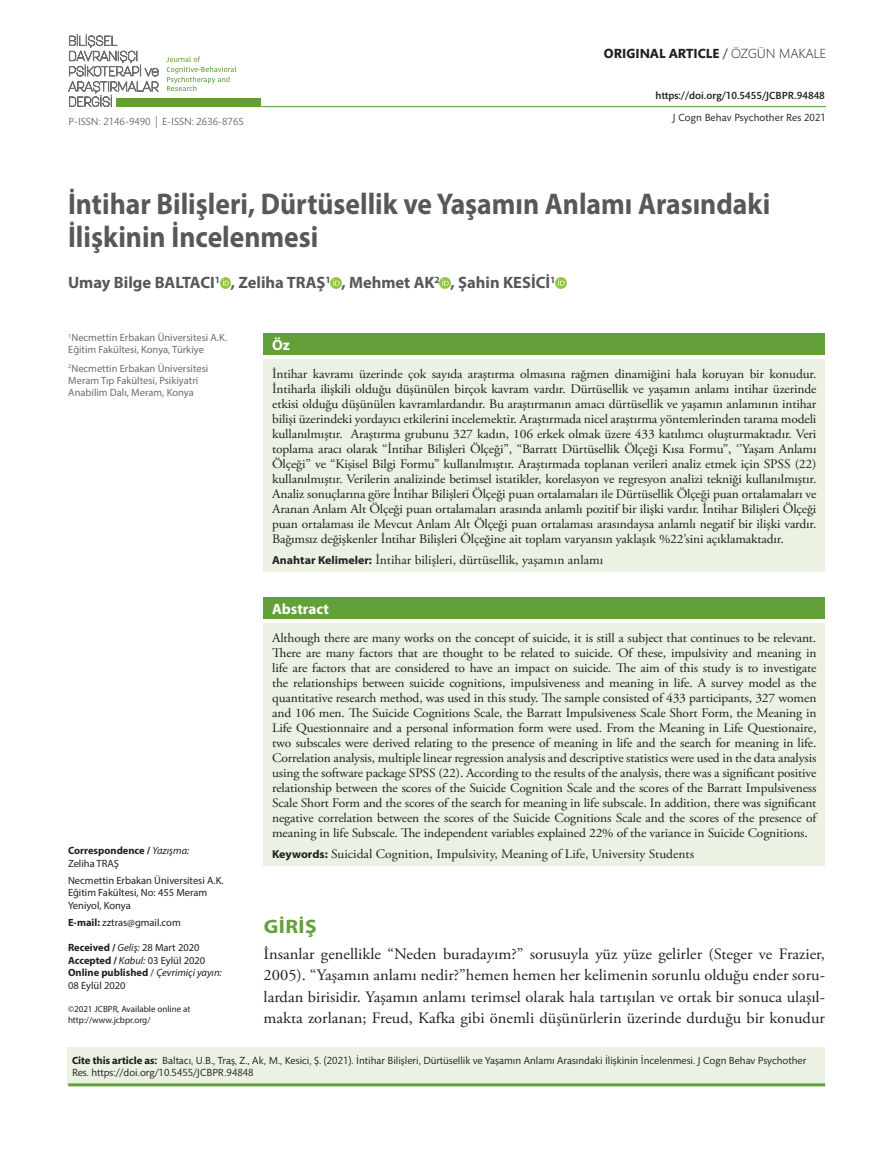
<style>
.page{position:relative;width:893px;height:1170px;background:#fff}
.page>*{position:absolute;margin:0;border:0;box-sizing:border-box;transform-origin:0 0}
.t1{font:700 30px/33px "Myriad Pro";color:#57585a;scale:.92 1}
.t2{font:700 19.5px "Myriad Pro";letter-spacing:.02em;color:#63a039;scale:1.1 1}
.t3{font:700 16.5px "Myriad Pro";color:#57585a}
.t4{font:15.9px/21.5px "Adobe Garamond Pro";color:#231f20;text-align:justify;scale:1.04 1}
.t5{font:700 15px "Myriad Pro";color:#fff}
.t6{font:700 13.5px "Mundo Sans Std";color:#231f20}
.t7{font:12.9px/15px "Adobe Garamond Pro";letter-spacing:-.01em;color:#231f20;text-align:justify;scale:1.04 1}
.t8{font:10.5px/12px "Mundo Sans Std";color:#231f20}
.t9{font:10.5px/12px "Myriad Pro";color:#6c6d70}
.t10{font:700 10.5px/12.6px "Myriad Pro";color:#231f20}
.t11{font:10.5px/12.6px "Myriad Pro";color:#231f20}
.t12{font:500 10.5px "Mundo Sans Std";color:#231f20}
.t13{font:10.5px "Mundo Sans Std";color:#6c6d70}
.t14{font:9px/10.8px "Myriad Pro";color:#231f20}
.s1{font-weight:400}
.s2{font-weight:300}
.s3{font-weight:400;font-style:italic}
.s4{font-weight:700}
.s5{font-family:"Myriad Pro";font-weight:700;font-size:11.55px}
</style>
<div class="page">
<svg style="left:220px;top:277px;width:11px;height:11px"></svg>
<svg style="left:331px;top:277px;width:10px;height:11px"></svg>
<svg style="left:440px;top:277px;width:11px;height:11px"></svg>
<svg style="left:556px;top:277px;width:10px;height:11px"></svg>
<div style="left:264px;top:333px;width:561px;height:22px;background:#63a039"></div>
<div style="left:264px;top:359px;width:561px;height:213px;background:#ebf2e4"></div>
<div style="left:264px;top:597px;width:561px;height:22px;background:#63a039"></div>
<div style="left:264px;top:623px;width:561px;height:243px;background:#ebf2e4"></div>
<svg style="left:166px;top:56px;width:70px;height:35px"></svg>
<svg style="left:69px;top:34px;width:89px;height:73px"></svg>
<div style="left:68px;top:1046px;width:757px;height:39px;background:#ebf2e4"></div>
<hr style="left:68px;top:1083px;width:757px;height:3px;background:#63a039">
<div style="left:116px;top:99px;width:145px;height:8px;background:#63a039"></div>
<hr style="left:239px;top:106px;width:587px;height:1px;background:#63a039">
<p class="t13" style="left:69px;top:116px;width:177px">P-ISSN: 2146-9490 | E-ISSN: 2636-8765</p>
<p class="t6" style="left:604px;top:46px;width:224px">ORIGINAL ARTICLE <span class="s1">/</span> <span class="s2">ÖZGÜN MAKALE</span></p>
<p class="t12" style="left:656px;top:90px;width:171px">https://doi.org/10.5455/JCBPR.94848</p>
<p class="t8" style="left:673px;top:112px;width:155px">J Cogn Behav Psychother Res 2021</p>
<h1 class="t1" style="left:68px;top:186px;width:765px">İntihar Bilişleri, Dürtüsellik ve Yaşamın Anlamı Arasındaki<br>İlişkinin İncelenmesi</h1>
<p class="t3" style="left:68px;top:272px;width:489px">Umay Bilge BALTACI<sup>1</sup> , Zeliha TRAŞ<sup>1</sup> , Mehmet AK<sup>2</sup> , Şahin KESİCİ<sup>1</sup></p>
<p class="t9" style="left:68px;top:332px;width:160px"><sup>1</sup>Necmettin Erbakan Üniversitesi A.K.<br>Eğitim Fakültesi, Konya, Türkiye</p>
<p class="t9" style="left:68px;top:362px;width:142px"><sup>2</sup>Necmettin Erbakan Üniversitesi<br>Meram Tıp Fakültesi, Psikiyatri<br>Anabilim Dalı, Meram, Konya</p>
<p class="t10" style="left:68px;top:843px;width:123px">Correspondence / <span class="s3">Yazışma:<br></span><span class="s1">Zeliha TRAŞ</span></p>
<p class="t11" style="left:68px;top:873px;width:157px">Necmettin Erbakan Üniversitesi A.K.<br>Eğitim Fakültesi, No: 455 Meram<br>Yeniyol, Konya</p>
<p class="t11" style="left:68px;top:915px;width:114px"><span class="s4">E-mail:</span> zztras@gmail.com</p>
<p class="t10" style="left:68px;top:940px;width:155px">Received / <span class="s3">Geliş:</span> <span class="s1">28 Mart 2020<br></span>Accepted / <span class="s3">Kabul:</span> <span class="s1">03 Eylül 2020<br></span>Online published <span class="s1">/</span> <span class="s3">Çevrimiçi yayın:<br></span><span class="s1">08 Eylül 2020</span></p>
<p class="t14" style="left:68px;top:1003px;width:124px">©2021 JCBPR, Available online at http://www.jcbpr.org/</p>
<p class="t5" style="left:272px;top:335px;width:19px">Öz</p>
<p class="t7" style="left:272px;top:366px;width:525px">İntihar kavramı üzerinde çok sayıda araştırma olmasına rağmen dinamiğini hala koruyan bir konudur.<br>İntiharla ilişkili olduğu düşünülen birçok kavram vardır. Dürtüsellik ve yaşamın anlamı intihar üzerinde etkisi olduğu düşünülen kavramlardandır. Bu araştırmanın amacı dürtüsellik ve yaşamın anlamının intihar bilişi üzerindeki yordayıcı etkilerini incelemektir. Araştırmada nicel araştırma yöntemlerinden tarama modeli kullanılmıştır. Araştırma grubunu 327 kadın, 106 erkek olmak üzere 433 katılımcı oluşturmaktadır. Veri toplama aracı olarak “İntihar Bilişleri Ölçeği’’, “Barratt Dürtüsellik Ölçeği Kısa Formu”, ‘’Yaşam Anlamı Ölçeği’’ ve “Kişisel Bilgi Formu” kullanılmıştır. Araştırmada toplanan verileri analiz etmek için SPSS (22) kullanılmıştır. Verilerin analizinde betimsel istatikler, korelasyon ve regresyon analizi tekniği kullanılmıştır.<br>Analiz sonuçlarına göre İntihar Bilişleri Ölçeği puan ortalamaları ile Dürtüsellik Ölçeği puan ortalamaları ve Aranan Anlam Alt Ölçeği puan ortalamaları arasında anlamlı pozitif bir ilişki vardır. İntihar Bilişleri Ölçeği puan ortalaması ile Mevcut Anlam Alt Ölçeği puan ortalaması arasındaysa anlamlı negatif bir ilişki vardır.<br>Bağımsız değişkenler İntihar Bilişleri Ölçeğine ait toplam varyansın yaklaşık %22’sini açıklamaktadır.</p>
<p class="t7" style="left:272px;top:553px;width:320px"><span class="s5">Anahtar Kelimeler:</span> İntihar bilişleri, dürtüsellik, yaşamın anlamı</p>
<p class="t5" style="left:272px;top:599px;width:58px">Abstract</p>
<p class="t7" style="left:272px;top:630px;width:525px">Although there are many works on the concept of suicide, it is still a subject that continues to be relevant.<br>There are many factors that are thought to be related to suicide. Of these, impulsivity and meaning in life are factors that are considered to have an impact on suicide. The aim of this study is to investigate the relationships between suicide cognitions, impulsiveness and meaning in life. A survey model as the quantitative research method, was used in this study. The sample consisted of 433 participants, 327 women and 106 men. The Suicide Cognitions Scale, the Barratt Impulsiveness Scale Short Form, the Meaning in Life Questionnaire and a personal information form were used. From the Meaning in Life Questionaire, two subscales were derived relating to the presence of meaning in life and the search for meaning in life.<br>Correlation analysis, multiple linear regression analysis and descriptive statistics were used in the data analysis using the software package SPSS (22). According to the results of the analysis, there was a significant positive relationship between the scores of the Suicide Cognition Scale and the scores of the Barratt Impulsiveness Scale Short Form and the scores of the search for meaning in life subscale. In addition, there was significant negative correlation between the scores of the Suicide Cognitions Scale and the scores of the presence of meaning in life Subscale. The independent variables explained 22% of the variance in Suicide Cognitions.</p>
<p class="t7" style="left:272px;top:847px;width:407px"><span class="s5">Keywords:</span> Suicidal Cognition, Impulsivity, Meaning of Life, University Students</p>
<h2 class="t2" style="left:264px;top:913px;width:50px">GİRİŞ</h2>
<p class="t4" style="left:264px;top:943px;width:541px">İnsanlar genellikle “Neden buradayım?” sorusuyla yüz yüze gelirler (Steger ve Frazier, 2005). “Yaşamın anlamı nedir?”hemen hemen her kelimenin sorunlu olduğu ender soru&shy;lardan birisidir. Yaşamın anlamı terimsel olarak hala tartışılan ve ortak bir sonuca ulaşıl&shy;makta zorlanan; Freud, Kafka gibi önemli düşünürlerin üzerinde durduğu bir konudur</p>
<p class="t8" style="left:72px;top:1054px;width:736px"><span class="s4">Cite this article as:</span> Baltacı, U.B., Traş, Z., Ak, M., Kesici, Ş. (2021). İntihar Bilişleri, Dürtüsellik ve Yaşamın Anlamı Arasındaki İlişkinin İncelenmesi. J Cogn Behav Psychother<br>Res. https://doi.org/10.5455/JCBPR.94848</p>
</div>
